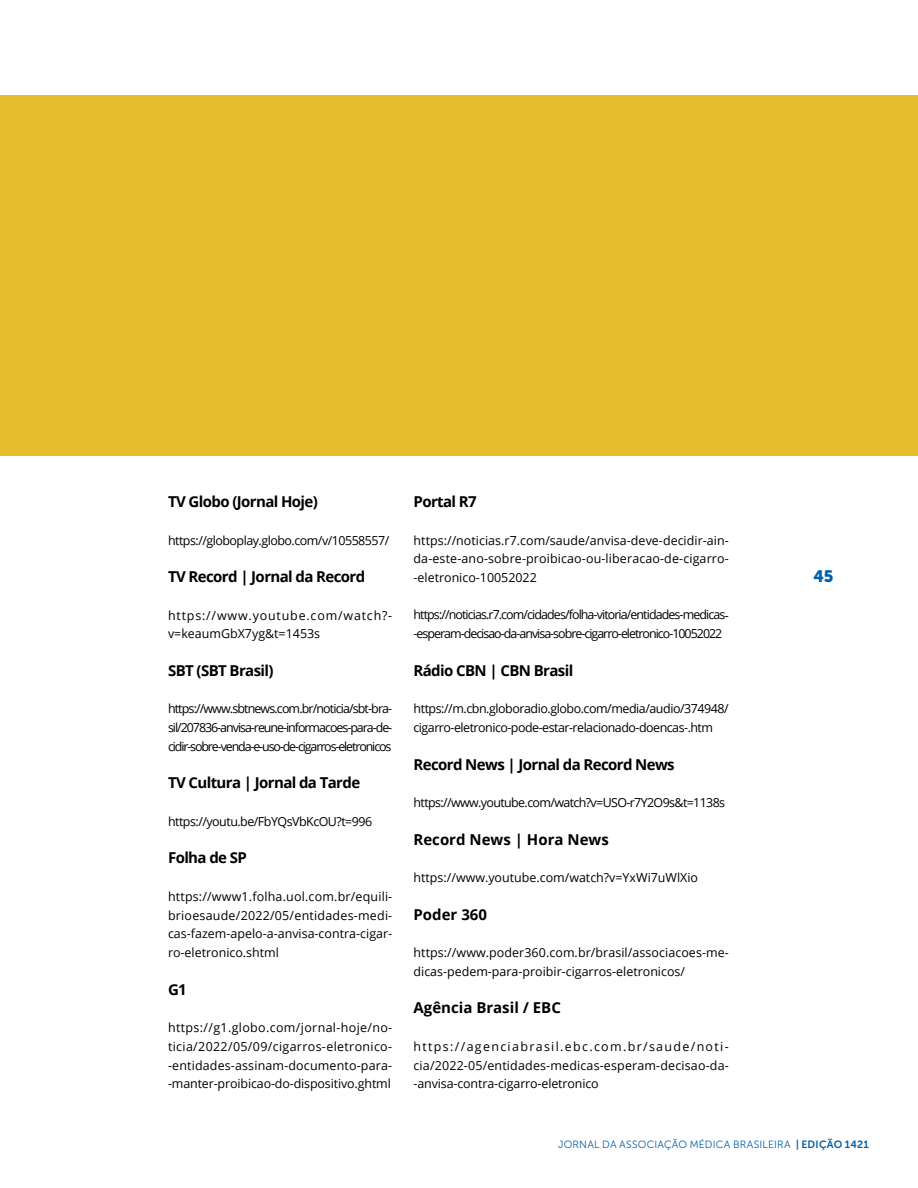
<style>
.page{position:relative;width:918px;height:1188px;background:#fff}
.page>*{position:absolute;margin:0;border:0;box-sizing:border-box;transform-origin:0 0}
.t1{font:16.5px "Museo Sans Cyrl 900";color:#0060aa}
.t2{font:700 15px "Open Sans";letter-spacing:-.04em;color:#000}
.t3{font:700 15px "Open Sans";color:#000}
.t4{font:12.45px/18.8px "Open Sans";letter-spacing:-.01em;color:#000;text-align:justify}
.t5{font:12.45px/18.8px "Open Sans";letter-spacing:-.04em;color:#000}
.t6{font:12.45px/18.8px "Open Sans";letter-spacing:-.075em;color:#000}
.t7{font:12.45px/18.8px "Open Sans";letter-spacing:.065em;color:#000}
.t8{font:12.45px "Open Sans";letter-spacing:-.05em;color:#000}
.t9{font:10.5px "Museo Sans Cyrl 300";letter-spacing:.02em;color:#0060aa}
.s1{font-family:"Museo Sans Cyrl 700"}
</style>
<div class="page">
<div style="left:0;top:95px;width:918px;height:361px;background:#e6bd2d"></div>
<p class="t2" style="left:168px;top:491px;width:151px">TV Globo (Jornal Hoje)</p>
<p class="t5" style="left:168px;top:530px;width:223px">https://globoplay.globo.com/v/10558557/</p>
<p class="t2" style="left:168px;top:566px;width:199px">TV Record | Jornal da Record</p>
<p class="t7" style="left:168px;top:605px;width:226px">https://www.youtube.com/watch?- v=keaumGbX7yg&amp;t=1453s</p>
<p class="t2" style="left:168px;top:660px;width:107px">SBT (SBT Brasil)</p>
<p class="t4" style="left:168px;top:699px;width:226px">https://www.sbtnews.com.br/noticia/sbt-bra&shy;sil/207836-anvisa-reune-informacoes-para-de&shy;cidir-sobre-venda-e-uso-de-cigarros-eletronicos</p>
<p class="t2" style="left:168px;top:772px;width:194px">TV Cultura | Jornal da Tarde</p>
<p class="t5" style="left:168px;top:812px;width:206px">https://youtu.be/FbYQsVbKcOU?t=996</p>
<p class="t2" style="left:168px;top:847px;width:80px">Folha de SP</p>
<p class="t4" style="left:168px;top:887px;width:226px">https://www1.folha.uol.com.br/equili&shy;brioesaude/2022/05/entidades-medi&shy;cas-fazem-apelo-a-anvisa-contra-cigar&shy;ro-eletronico.shtml</p>
<p class="t2" style="left:168px;top:978px;width:20px">G1</p>
<p class="t4" style="left:168px;top:1018px;width:226px">https://g1.globo.com/jornal-hoje/no&shy;ticia/2022/05/09/cigarros-eletronico--entidades-assinam-documento-para--manter-proibicao-do-dispositivo.ghtml</p>
<p class="t2" style="left:414px;top:491px;width:65px">Portal R7</p>
<p class="t4" style="left:414px;top:530px;width:317px">https://noticias.r7.com/saude/anvisa-deve-decidir-ain&shy;da-este-ano-sobre-proibicao-ou-liberacao-de-cigarro--eletronico-10052022</p>
<p class="t6" style="left:414px;top:605px;width:317px">https://noticias.r7.com/cidades/folha-vitoria/entidades-medicas--esperam-decisao-da-anvisa-sobre-cigarro-eletronico-10052022</p>
<p class="t2" style="left:414px;top:660px;width:161px">Rádio CBN | CBN Brasil</p>
<p class="t5" style="left:414px;top:699px;width:317px">https://m.cbn.globoradio.globo.com/media/audio/374948/ cigarro-eletronico-pode-estar-relacionado-doencas-.htm</p>
<p class="t2" style="left:414px;top:753px;width:263px">Record News | Jornal da Record News</p>
<p class="t8" style="left:414px;top:794px;width:313px">https://www.youtube.com/watch?v=USO-r7Y2O9s&amp;t=1138s</p>
<p class="t3" style="left:414px;top:828px;width:197px">Record News | Hora News</p>
<p class="t4" style="left:414px;top:868px;width:286px">https://www.youtube.com/watch?v=YxWi7uWlXio</p>
<p class="t3" style="left:414px;top:903px;width:75px">Poder 360</p>
<p class="t4" style="left:414px;top:943px;width:317px">https://www.poder360.com.br/brasil/associacoes-me&shy;dicas-pedem-para-proibir-cigarros-eletronicos/</p>
<p class="t3" style="left:414px;top:997px;width:149px">Agência Brasil / EBC</p>
<p class="t4" style="left:414px;top:1037px;width:317px">https://agenciabrasil.ebc.com.br/saude/noti&shy;cia/2022-05/entidades-medicas-esperam-decisao-da--anvisa-contra-cigarro-eletronico</p>
<h1 class="t1" style="left:813px;top:567px;width:22px">45</h1>
<p class="t9" style="left:558px;top:1139px;width:312px">JORNAL DA ASSOCIAÇÃO MÉDICA BRASILEIRA <span class="s1">| EDIÇÃO 1421</span></p>
</div>
